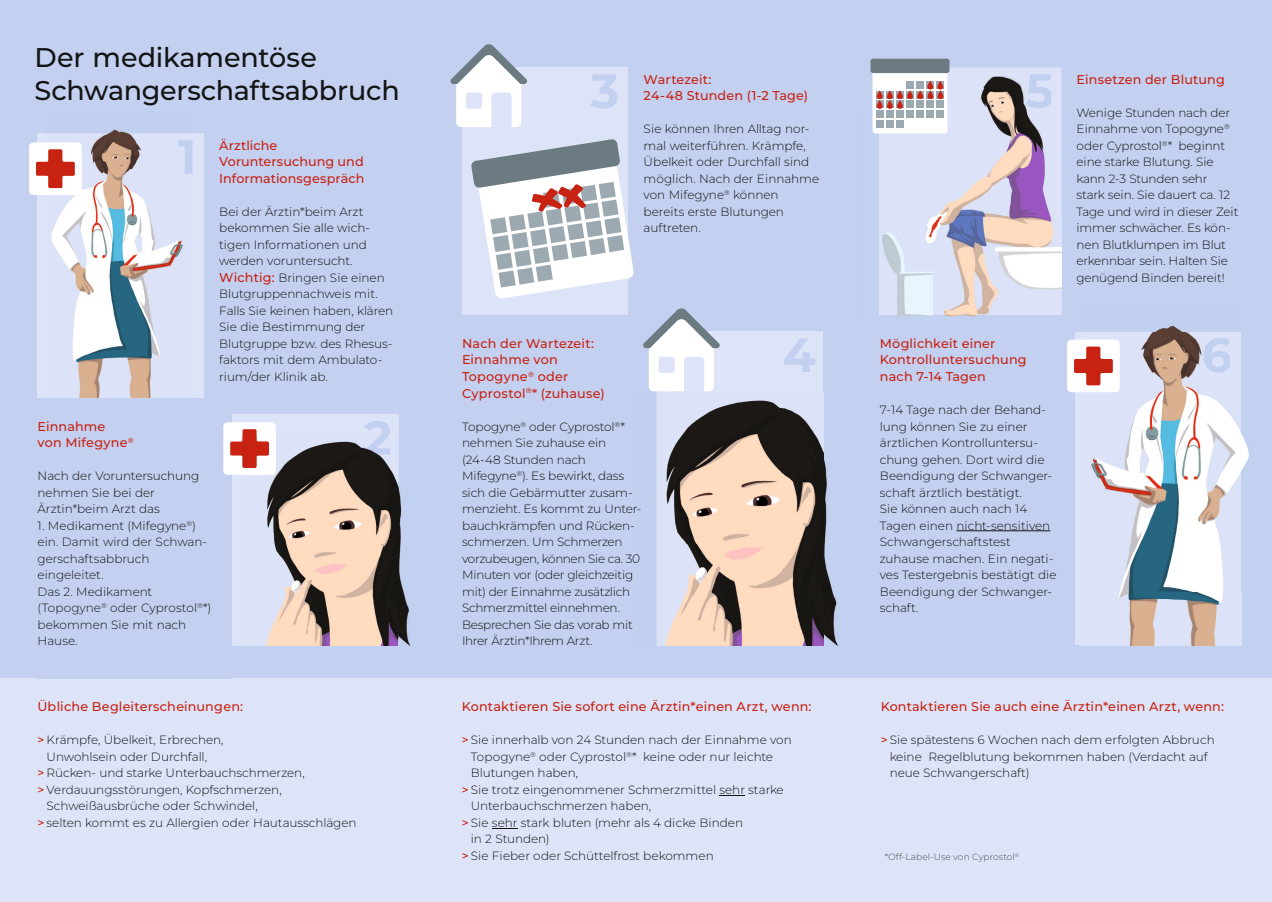
<style>
.page{position:relative;width:1272px;height:902px;background:#fff}
.page>*{position:absolute;margin:0;border:0;box-sizing:border-box;transform-origin:0 0}
.t1{font:100 48px "Montserrat";color:#c3d0f0}
.t2{font:500 27px/33px "Montserrat";letter-spacing:-.005em;color:#131413}
.t3{font:500 12.75px/16.5px "Montserrat";letter-spacing:.01em;color:#c82213}
.t4{font:100 12px/16.5px "Montserrat";letter-spacing:-.005em;color:#131413}
.t5{font:100 9px "Montserrat";letter-spacing:.01em;color:#4d4d4c}
.s1{font-weight:500;font-size:12.75px;color:#c82213}
.s2{font-weight:500;color:#c82213}
</style>
<div class="page">
<div style="left:0;top:0;width:1271px;height:901px;background:#c3d0f0"></div>
<div style="left:0;top:678px;width:1271px;height:223px;background:#dde4f8"></div>
<div style="left:38px;top:133px;width:210px;height:264px;background:#dde4f8"></div>
<div style="left:612px;top:331px;width:211px;height:314px;background:#dde4f8"></div>
<div style="left:188px;top:414px;width:210px;height:231px;background:#dde4f8"></div>
<div style="left:462px;top:68px;width:210px;height:247px;background:#dde4f8"></div>
<svg style="left:1074px;top:332px;width:6px;height:313px;fill:#dde4f8"></svg>
<div style="left:204px;top:117px;width:194px;height:297px;background:#c3d0f0"></div>
<div style="left:38px;top:414px;width:194px;height:264px;background:#c3d0f0"></div>
<div style="left:628px;top:64px;width:195px;height:259px;background:#c3d0f0"></div>
<div style="left:462px;top:319px;width:194px;height:345px;background:#c3d0f0"></div>
<hr style="left:956px;top:530px;width:94px;height:1px;background:#131413">
<svg style="left:643px;top:308px;width:77px;height:83px"></svg>
<img style="left:640px;top:393px;width:198px;height:252px">
<svg style="left:636px;top:554px;width:4px;height:9px"></svg>
<svg style="left:471px;top:139px;width:163px;height:160px"></svg>
<img style="left:909px;top:315px;width:67px;height:2px">
<img style="left:879px;top:68px;width:182px;height:247px">
<img style="left:1061px;top:61px;width:1px;height:258px">
<img style="left:1026px;top:74px;width:24px;height:34px">
<div style="left:1067px;top:340px;width:52px;height:52px;background:#fff;border-radius:4px"></div>
<svg style="left:1074px;top:359px;width:6px;height:14px"></svg>
<img style="left:1240px;top:351px;width:9px;height:294px">
<img style="left:1080px;top:645px;width:130px;height:1px">
<img style="left:1080px;top:325px;width:160px;height:320px">
<img style="left:1203px;top:338px;width:26px;height:34px">
<img style="left:1080px;top:340px;width:39px;height:52px">
<img style="left:1080px;top:346px;width:32px;height:39px">
<div style="left:223px;top:422px;width:53px;height:53px;background:#fff;border-radius:4px"></div>
<svg style="left:230px;top:429px;width:27px;height:27px"></svg>
<img style="left:266px;top:435px;width:144px;height:210px">
<img style="left:365px;top:435px;width:24px;height:19px">
<img style="left:266px;top:435px;width:10px;height:40px">
<img style="left:242px;top:435px;width:27px;height:33px">
<div style="left:29px;top:142px;width:53px;height:53px;background:#fff;border-radius:4px"></div>
<svg style="left:36px;top:161px;width:11px;height:15px"></svg>
<img style="left:51px;top:129px;width:141px;height:268px">
<img style="left:178px;top:140px;width:14px;height:34px">
<img style="left:47px;top:142px;width:35px;height:53px">
<img style="left:47px;top:149px;width:28px;height:39px">
<div style="left:872px;top:59px;width:75px;height:74px;background:#fff;border-radius:3px"></div>
<div style="left:870px;top:59px;width:79px;height:14px;background:#6c7a81;border-radius:3px"></div>
<div style="left:936px;top:100px;width:8px;height:8px;background:#9da9b0"></div>
<div style="left:876px;top:110px;width:8px;height:8px;background:#9da9b0"></div>
<div style="left:886px;top:110px;width:8px;height:8px;background:#9da9b0"></div>
<div style="left:896px;top:110px;width:8px;height:8px;background:#9da9b0"></div>
<div style="left:876px;top:120px;width:8px;height:8px;background:#9da9b0"></div>
<div style="left:886px;top:120px;width:8px;height:8px;background:#9da9b0"></div>
<div style="left:896px;top:120px;width:8px;height:8px;background:#9da9b0"></div>
<div style="left:906px;top:110px;width:8px;height:8px;background:#9da9b0"></div>
<div style="left:916px;top:110px;width:8px;height:8px;background:#9da9b0"></div>
<div style="left:926px;top:110px;width:8px;height:8px;background:#9da9b0"></div>
<div style="left:936px;top:110px;width:8px;height:8px;background:#9da9b0"></div>
<svg style="left:876px;top:81px;width:67px;height:28px"></svg>
<svg style="left:450px;top:44px;width:78px;height:83px"></svg>
<h2 class="t2" style="left:35px;top:40px;width:367px">Der medikamentöse<br>Schwangerschaftsabbruch</h2>
<p class="t3" style="left:219px;top:137px;width:147px">Ärztliche<br>Voruntersuchung und<br>Informationsgespräch</p>
<p class="t4" style="left:219px;top:203px;width:176px">Bei der Ärztin*beim Arzt bekommen Sie alle wich&shy;tigen Informationen und werden voruntersucht.<br><span class="s1">Wichtig:</span> Bringen Sie einen<br>Blutgruppennachweis mit.<br>Falls Sie keinen haben, klären<br>Sie die Bestimmung der<br>Blutgruppe bzw. des Rhesus&shy;faktors mit dem Ambulato&shy;rium/der Klinik ab.</p>
<p class="t3" style="left:38px;top:417px;width:98px">Einnahme<br>von Mifegyne<sup>®</sup></p>
<p class="t4" style="left:38px;top:467px;width:163px">Nach der Voruntersuchung nehmen Sie bei der<br>Ärztin*beim Arzt das</p>
<p class="t4" style="left:38px;top:516px;width:175px">1. Medikament (Mifegyne<sup>®</sup>) ein. Damit wird der Schwan&shy;gerschaftsabbruch eingeleitet.<br>Das 2. Medikament (Topogyne<sup>®</sup> oder Cyprostol<sup>®</sup>*) bekommen Sie mit nach<br>Hause.</p>
<h1 class="t1" style="left:364px;top:405px;width:30px">2</h1>
<p class="t3" style="left:38px;top:698px;width:207px">Übliche Begleiterscheinungen:</p>
<p class="t4" style="left:38px;top:731px;width:188px"><span class="s2">&gt;</span> Krämpfe, Übelkeit, Erbrechen,</p>
<p class="t4" style="left:47px;top:747px;width:162px">Unwohlsein oder Durchfall,</p>
<p class="t4" style="left:38px;top:764px;width:269px"><span class="s2">&gt;</span> Rücken- und starke Unterbauchschmerzen,</p>
<p class="t4" style="left:38px;top:780px;width:246px"><span class="s2">&gt;</span> Verdauungsstörungen, Kopfschmerzen,</p>
<p class="t4" style="left:47px;top:797px;width:213px">Schweißausbrüche oder Schwindel,</p>
<p class="t4" style="left:38px;top:813px;width:320px"><span class="s2">&gt;</span> selten kommt es zu Allergien oder Hautausschlägen</p>
<h1 class="t1" style="left:590px;top:59px;width:30px">3</h1>
<p class="t3" style="left:643px;top:71px;width:166px">Wartezeit:<br>24-48 Stunden (1-2 Tage)</p>
<p class="t4" style="left:643px;top:120px;width:177px">Sie können Ihren Alltag nor&shy;mal weiterführen. Krämpfe,<br>Übelkeit oder Durchfall sind möglich. Nach der Einnahme von Mifegyne<sup>®</sup> können bereits erste Blutungen auftreten.</p>
<p class="t3" style="left:462px;top:335px;width:144px">Nach der Wartezeit:<br>Einnahme von<br>Topogyne<sup>®</sup> oder<br>Cyprostol<sup>®</sup>* (zuhause)</p>
<p class="t4" style="left:462px;top:417px;width:181px">Topogyne<sup>®</sup> oder Cyprostol<sup>®</sup>* nehmen Sie zuhause ein (24-48 Stunden nach<br>Mifegyne<sup>®</sup>). Es bewirkt, dass sich die Gebärmutter zusam&shy;menzieht. Es kommt zu Unter&shy;bauchkrämpfen und Rücken&shy;schmerzen. Um Schmerzen vorzubeugen, können Sie ca. 30<br>Minuten vor (oder gleichzeitig mit) der Einnahme zusätzlich<br>Schmerzmittel einnehmen.<br>Besprechen Sie das vorab mit<br>Ihrer Ärztin*Ihrem Arzt.</p>
<h1 class="t1" style="left:783px;top:323px;width:35px">4</h1>
<p class="t3" style="left:462px;top:698px;width:351px">Kontaktieren Sie sofort eine Ärztin*einen Arzt, wenn:</p>
<p class="t4" style="left:462px;top:731px;width:331px"><span class="s2">&gt;</span> Sie innerhalb von 24 Stunden nach der Einnahme von</p>
<p class="t4" style="left:471px;top:747px;width:304px">Topogyne<sup>®</sup> oder Cyprostol<sup>®</sup>* keine oder nur leichte</p>
<p class="t4" style="left:471px;top:764px;width:109px">Blutungen haben,</p>
<p class="t4" style="left:462px;top:780px;width:323px"><span class="s2">&gt;</span> Sie trotz eingenommener Schmerzmittel sehr starke</p>
<p class="t4" style="left:471px;top:797px;width:182px">Unterbauchschmerzen haben,</p>
<p class="t4" style="left:462px;top:813px;width:283px"><span class="s2">&gt;</span> Sie sehr stark bluten (mehr als 4 dicke Binden</p>
<p class="t4" style="left:471px;top:830px;width:80px">in 2 Stunden)</p>
<p class="t4" style="left:462px;top:846px;width:253px"><span class="s2">&gt;</span> Sie Fieber oder Schüttelfrost bekommen</p>
<p class="t3" style="left:1076px;top:71px;width:150px">Einsetzen der Blutung</p>
<p class="t4" style="left:1076px;top:104px;width:163px">Wenige Stunden nach der<br>Einnahme von Topogyne<sup>® </sup>oder Cyprostol<sup>®</sup>* beginnt eine starke Blutung. Sie kann 2-3 Stunden sehr stark sein. Sie dauert ca. 12<br>Tage und wird in dieser Zeit immer schwächer. Es kön&shy;nen Blutklumpen im Blut erkennbar sein. Halten Sie genügend Binden bereit!</p>
<p class="t3" style="left:879px;top:335px;width:148px">Möglichkeit einer<br>Kontrolluntersuchung nach 7-14 Tagen</p>
<p class="t4" style="left:879px;top:401px;width:178px">7-14 Tage nach der Behand&shy;lung können Sie zu einer ärztlichen Kontrolluntersu&shy;chung gehen. Dort wird die<br>Beendigung der Schwanger&shy;schaft ärztlich bestätigt.<br>Sie können auch nach 14<br>Tagen einen nicht-sensitiven<br>Schwangerschaftstest zuhause machen. Ein negati&shy;ves Testergebnis bestätigt die<br>Beendigung der Schwanger&shy;schaft.</p>
<p class="t3" style="left:880px;top:698px;width:345px">Kontaktieren Sie auch eine Ärztin*einen Arzt, wenn:</p>
<p class="t4" style="left:889px;top:731px;width:326px;text-indent:-9px"><span class="s2">&gt;</span> Sie spätestens 6 Wochen nach dem erfolgten Abbruch keine Regelblutung bekommen haben (Verdacht auf neue Schwangerschaft)</p>
<p class="t5" style="left:884px;top:850px;width:136px">*Off-Label-Use von Cyprostol<sup>®</sup></p>
</div>
